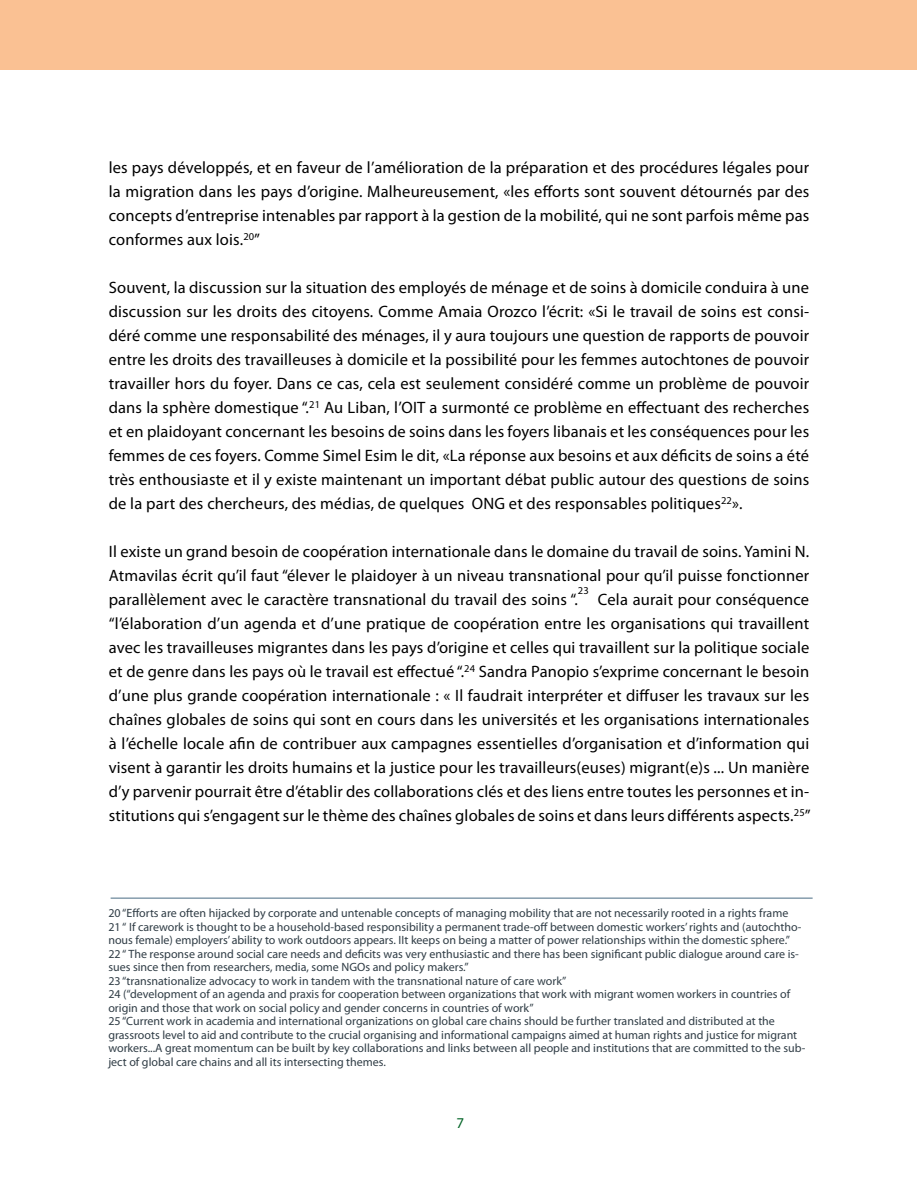
<style>
.page{position:relative;width:918px;height:1188px;background:#fff}
.page>*{position:absolute;margin:0;border:0;box-sizing:border-box;transform-origin:0 0}
.t1{font:16.5px/24px "Myriad Pro";letter-spacing:.01em;color:#000;text-align:justify}
.t2{font:15px "Myriad Pro";color:#006325}
.t3{font:12px/13.5px "Myriad Pro";color:#303d46}
.t4{font:10.5px "Myriad Pro";color:#000}
</style>
<div class="page">
<div style="left:0;top:0;width:916px;height:70px;background:#fac193"></div>
<hr style="left:111px;top:898px;width:702px;height:1px;background:#486b83">
<p class="t1" style="left:109px;top:155px;width:702px">les pays développés, et en faveur de l’amélioration de la préparation et des procédures légales pour la migration dans les pays d’origine. Malheureusement, «les efforts sont souvent détournés par des concepts d’entreprise intenables par rapport à la gestion de la mobilité, qui ne sont parfois même pas conformes aux lois.<sup>20</sup>”</p>
<p class="t1" style="left:109px;top:275px;width:702px">Souvent, la discussion sur la situation des employés de ménage et de soins à domicile conduira à une discussion sur les droits des citoyens. Comme Amaia Orozco l’écrit: «Si le travail de soins est consi&shy;déré comme une responsabilité des ménages, il y aura toujours une question de rapports de pouvoir entre les droits des travailleuses à domicile et la possibilité pour les femmes autochtones de pouvoir travailler hors du foyer. Dans ce cas, cela est seulement considéré comme un problème de pouvoir dans la sphère domestique “.<sup>21</sup> Au Liban, l’OIT a surmonté ce problème en effectuant des recherches et en plaidoyant concernant les besoins de soins dans les foyers libanais et les conséquences pour les femmes de ces foyers. Comme Simel Esim le dit, «La réponse aux besoins et aux déficits de soins a été très enthousiaste et il y existe maintenant un important débat public autour des questions de soins de la part des chercheurs, des médias, de quelques ONG et des responsables politiques<sup>22</sup>».</p>
<p class="t1" style="left:109px;top:539px;width:702px">Il existe un grand besoin de coopération internationale dans le domaine du travail de soins. Yamini N.<br>Atmavilas écrit qu’il faut “élever le plaidoyer à un niveau transnational pour qu’il puisse fonctionner parallèlement avec le caractère transnational du travail des soins “.</p>
<p class="t4" style="left:578px;top:584px;width:12px">23</p>
<p class="t1" style="left:109px;top:587px;width:703px;text-indent:489px">Cela aurait pour conséquence “l’élaboration d’un agenda et d’une pratique de coopération entre les organisations qui travaillent avec les travailleuses migrantes dans les pays d’origine et celles qui travaillent sur la politique sociale et de genre dans les pays où le travail est effectué “.<sup>24</sup> Sandra Panopio s’exprime concernant le besoin d’une plus grande coopération internationale : « Il faudrait interpréter et diffuser les travaux sur les chaînes globales de soins qui sont en cours dans les universités et les organisations internationales à l’échelle locale afin de contribuer aux campagnes essentielles d’organisation et d’information qui visent à garantir les droits humains et la justice pour les travailleurs(euses) migrant(e)s ... Un manière d’y parvenir pourrait être d’établir des collaborations clés et des liens entre toutes les personnes et in&shy;stitutions qui s’engagent sur le thème des chaînes globales de soins et dans leurs différents aspects.<sup>25</sup>”</p>
<p class="t3" style="left:108px;top:906px;width:699px">20 “Efforts are often hijacked by corporate and untenable concepts of managing mobility that are not necessarily rooted in a rights frame<br>21 “ If carework is thought to be a household-based responsibility a permanent trade-off between domestic workers’ rights and (autochtho&shy;nous female) employers’ ability to work outdoors appears. IIt keeps on being a matter of power relationships within the domestic sphere.” 22 “ The response around social care needs and deficits was very enthusiastic and there has been significant public dialogue around care is&shy;sues since then from researchers, media, some NGOs and policy makers.”<br>23 “transnationalize advocacy to work in tandem with the transnational nature of care work”<br>24 (“development of an agenda and praxis for cooperation between organizations that work with migrant women workers in countries of origin and those that work on social policy and gender concerns in countries of work”<br>25 “Current work in academia and international organizations on global care chains should be further translated and distributed at the grassroots level to aid and contribute to the crucial organising and informational campaigns aimed at human rights and justice for migrant workers...A great momentum can be built by key collaborations and links between all people and institutions that are committed to the sub&shy;ject of global care chains and all its intersecting themes.</p>
<p class="t2" style="left:457px;top:1114px;width:9px">7</p>
</div>
